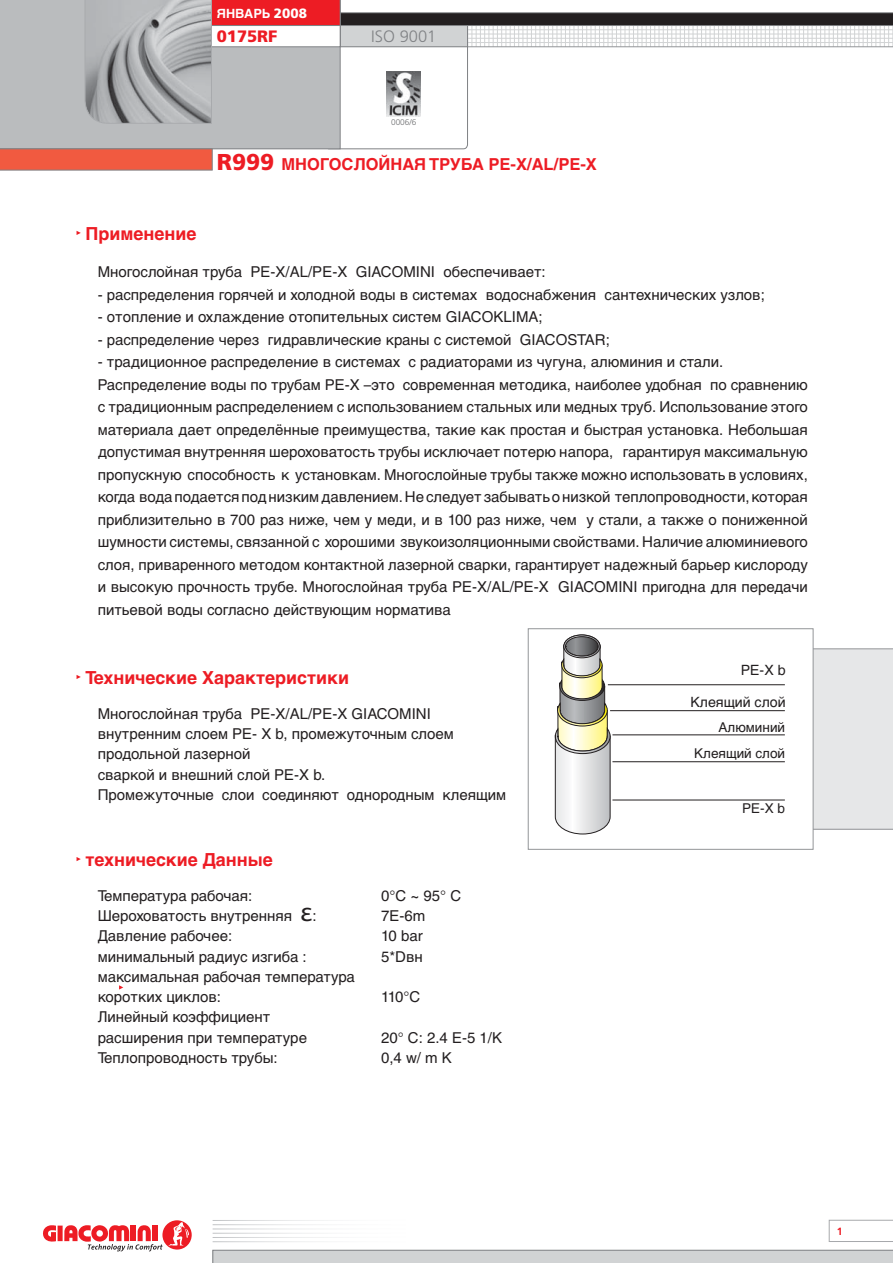
<style>
.page{position:relative;width:893px;height:1263px;background:#fff}
.page>*{position:absolute;margin:0;border:0;box-sizing:border-box;transform-origin:0 0}
.t1{font:700 18px "Helvetica Cyr";color:#ed1c24}
.t2{font:700 16.5px "Helvetica Cyr";color:#ed1c24}
.t3{font:300 16.5px "Frutiger";color:#808285}
.t4{font:900 16.5px "Frutiger";color:#ed1c24}
.t5{font:15px/22.5px "Helvetica Cyr Upright";color:#231f20}
.t6{font:14.1px "Helvetica Cyr Upright";color:#231f20}
.t7{font:13.5px/25.3px "Helvetica Cyr Upright";color:#231f20;text-align:right}
.t8{font:700 12.75px "Helvetica Cyr";color:#fff}
.t9{font:700 10.5px "Frutiger";color:#ed1c24}
.t10{font:300 8.25px "Frutiger";color:#6d6e70}
.s1{font-family:"Frutiger";font-weight:900;font-size:13.5px}
.s2{font-family:"Frutiger";font-weight:900;font-size:22.95px}
.s3{font-family:"Myriad Pro";font-size:27px}
</style>
<div class="page">
<div style="left:0;top:0;width:340px;height:149px;background:#babcbe"></div>
<svg style="left:0;top:148px;width:213px;height:23px;background:#e5614a"></svg>
<svg style="left:85px;top:0;width:808px;height:124px"></svg>
<svg style="left:213px;top:1250px;width:680px;height:13px;background:#cccecf"></svg>
<svg style="left:43px;top:1225px;width:13px;height:17px"></svg>
<div style="left:58px;top:1225px;width:5px;height:16px;background:#ed1c24"></div>
<svg style="left:162px;top:1220px;width:30px;height:30px"></svg>
<svg style="left:64px;top:1222px;width:125px;height:29px"></svg>
<svg style="left:829px;top:1220px;width:64px;height:22px"></svg>
<svg style="left:77px;top:231px;width:4px;height:4px"></svg>
<svg style="left:77px;top:675px;width:4px;height:4px"></svg>
<svg style="left:77px;top:857px;width:4px;height:4px"></svg>
<svg style="left:119px;top:985px;width:4px;height:4px"></svg>
<div style="left:813px;top:649px;width:80px;height:180px;background:#e6e7e8"></div>
<div style="left:528px;top:628px;width:285px;height:221px;border:1px solid #939598"></div>
<svg style="left:555px;top:635px;width:55px;height:199px"></svg>
<hr style="left:608px;top:684px;width:177px;height:1px;background:#231f20">
<hr style="left:610px;top:710px;width:175px;height:1px;background:#231f20">
<hr style="left:612px;top:735px;width:173px;height:1px;background:#231f20">
<hr style="left:612px;top:761px;width:173px;height:1px;background:#231f20">
<hr style="left:612px;top:800px;width:173px;height:1px;background:#231f20">
<p class="t8" style="left:217px;top:8px;width:92px">ЯНВАРЬ <span class="s1">2008</span></p>
<p class="t4" style="left:217px;top:29px;width:62px">0175RF</p>
<p class="t3" style="left:371px;top:29px;width:67px">ISO 9001</p>
<p class="t10" style="left:391px;top:118px;width:27px">0006/6</p>
<p class="t2" style="left:217px;top:158px;width:381px"><span class="s2">R999</span> МНОГОСЛОЙНАЯ ТРУБА РЕ-Х/AL/PE-X</p>
<p class="t1" style="left:86px;top:227px;width:113px">Применение</p>
<p class="t5" style="left:98px;top:262px;width:449px">Многослойная труба PE-X/AL/PE-X GIACOMINI обеспечивает:</p>
<p class="t5" style="left:98px;top:285px;width:668px">- распределения горячей и холодной воды в системах водоснабжения сантехнических узлов;</p>
<p class="t5" style="left:98px;top:307px;width:446px">- отопление и охлаждение отопительных систем GIACOKLIMA;</p>
<p class="t5" style="left:98px;top:330px;width:514px">- распределение через гидравлические краны с системой GIACOSTAR;</p>
<p class="t5" style="left:98px;top:352px;width:712px">- традиционное распределение в системах с радиаторами из чугуна, алюминия и стали.<br>Распределение воды по трубам PE-X –это современная методика, наиболее удобная по сравнению с традиционным распределением с использованием стальных или медных труб. Использование этого материала дает определённые преимущества, такие как простая и быстрая установка. Небольшая допустимая внутренняя шероховатость трубы исключает потерю напора, гарантируя максимальную пропускную способность к установкам. Многослойные трубы также можно использовать в условиях, когда вода подается под низким давлением. Не следует забывать о низкой теплопроводности, которая приблизительно в 700 раз ниже, чем у меди, и в 100 раз ниже, чем у стали, а также о пониженной шумности системы, связанной с хорошими звукоизоляционными свойствами. Наличие алюминиевого слоя, приваренного методом контактной лазерной сварки, гарантирует надежный барьер кислороду и высокую прочность трубе. Многослойная труба PE-X/AL/PE-X GIACOMINI пригодна для передачи питьевой воды согласно действующим норматива</p>
<p class="t1" style="left:86px;top:671px;width:265px">Технические Xарактеристики</p>
<p class="t5" style="left:98px;top:705px;width:410px;line-height:20.2px">Многослойная труба PE-X/AL/PE-X GIACOMINI внутренним слоем PE- X b, промежуточным слоем продольной лазерной<br>сваркой и внешний слой PE-X b.<br>Промежуточные слои соединяют однородным клеящим</p>
<p class="t1" style="left:86px;top:853px;width:189px">технические Данные</p>
<p class="t5" style="left:98px;top:886px;width:156px">Температура рабочая:</p>
<p class="t5" style="left:381px;top:886px;width:82px">0°C ~ 95° C</p>
<p class="t5" style="left:98px;top:906px;width:220px">Шероховатость внутренняя <span class="s3">ε</span>:</p>
<p class="t5" style="left:381px;top:906px;width:46px">7Е-6m</p>
<p class="t5" style="left:98px;top:927px;width:136px">Давление рабочее:</p>
<p class="t5" style="left:381px;top:927px;width:43px">10 bar</p>
<p class="t5" style="left:98px;top:947px;width:210px">минимальный радиус изгиба :</p>
<p class="t5" style="left:381px;top:947px;width:43px">5*Dвн</p>
<p class="t5" style="left:98px;top:968px;width:259px;line-height:20.2px">максимальная рабочая температура коротких циклов:</p>
<p class="t5" style="left:381px;top:987px;width:41px">110°C</p>
<p class="t5" style="left:98px;top:1009px;width:211px;line-height:20.2px">Линейный коэффициент расширения при температуре</p>
<p class="t5" style="left:381px;top:1028px;width:123px">20° C: 2.4 Е-5 1/K</p>
<p class="t5" style="left:98px;top:1048px;width:181px">Теплопроводность трубы:</p>
<p class="t5" style="left:381px;top:1048px;width:72px">0,4 w/ m K</p>
<p class="t6" style="left:741px;top:665px;width:46px">PE-X b</p>
<p class="t6" style="left:690px;top:697px;width:97px">Клеящий слой</p>
<p class="t7" style="left:694px;top:716px;width:92px">Алюминий<br>Клеящий слой</p>
<p class="t7" style="left:742px;top:797px;width:44px">PE-X b</p>
<p class="t9" style="left:837px;top:1227px;width:7px">1</p>
</div>
